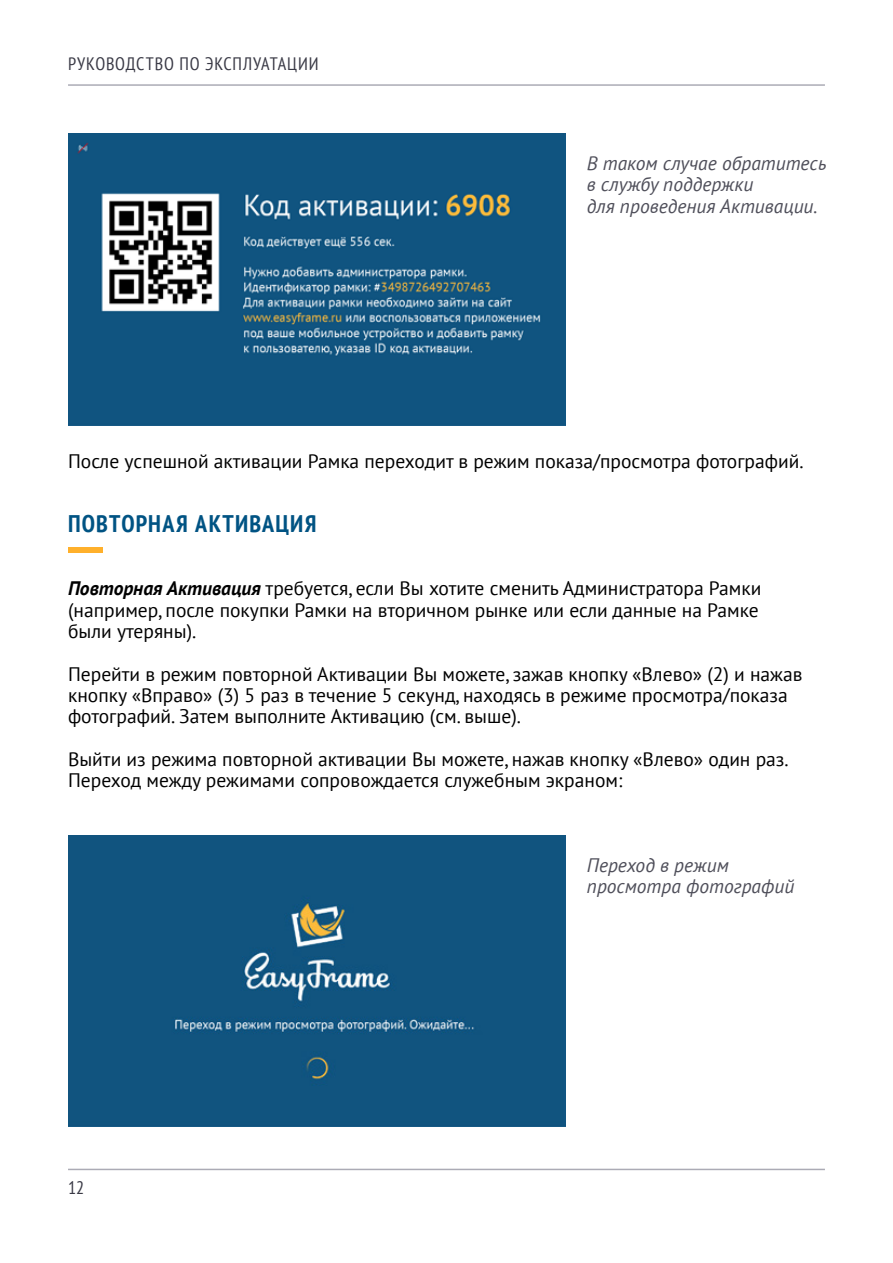
<style>
.page{position:relative;width:893px;height:1263px;background:#fff}
.page>*{position:absolute;margin:0;border:0;box-sizing:border-box;transform-origin:0 0}
.t1{font:700 condensed 24px "PT Sans";letter-spacing:.05em;color:#005383}
.t2{font:19.5px/21.3px "PT Sans";color:#000}
.t3{font:italic 19.5px/21.3px "PT Sans";color:#4f4f5a}
.t4{font:condensed 18px "PT Sans";letter-spacing:.045em;color:#393945}
.s1{font-weight:700;font-style:italic}
</style>
<div class="page">
<div style="left:68px;top:548px;width:34px;height:5px;background:#ffb02b"></div>
<img style="left:68px;top:134px;width:498px;height:291px">
<div style="left:68px;top:835px;width:498px;height:292px;background:#11547f"></div>
<hr style="left:68px;top:84px;width:757px;height:2px;background:#ababb5">
<hr style="left:68px;top:1169px;width:757px;height:1px;background:#ababb5">
<p class="t4" style="left:68px;top:52px;width:252px">РУКОВОДСТВО ПО ЭКСПЛУАТАЦИИ</p>
<p class="t3" style="left:587px;top:152px;width:241px">В таком случае обратитесь в службу поддержки<br>для проведения Активации.</p>
<p class="t2" style="left:68px;top:450px;width:737px">После успешной активации Рамка переходит в режим показа/просмотра фотографий.</p>
<p class="t1" style="left:68px;top:507px;width:250px">ПОВТОРНАЯ АКТИВАЦИЯ</p>
<p class="t2" style="left:68px;top:577px;width:695px"><span class="s1">Повторная Активация</span> требуется, если Вы хотите сменить Администратора Рамки (например, после покупки Рамки на вторичном рынке или если данные на Рамке были утеряны).</p>
<p class="t2" style="left:68px;top:662px;width:736px">Перейти в режим повторной Активации Вы можете, зажав кнопку «Влево» (2) и нажав кнопку «Вправо» (3) 5 раз в течение 5 секунд, находясь в режиме просмотра/показа фотографий. Затем выполните Активацию (см. выше).</p>
<p class="t2" style="left:68px;top:748px;width:722px">Выйти из режима повторной активации Вы можете, нажав кнопку «Влево» один раз.<br>Переход между режимами сопровождается служебным экраном:</p>
<p class="t4" style="left:68px;top:1176px;width:18px">12</p>
<p class="t3" style="left:587px;top:854px;width:209px">Переход в режим просмотра фотографий</p>
</div>
